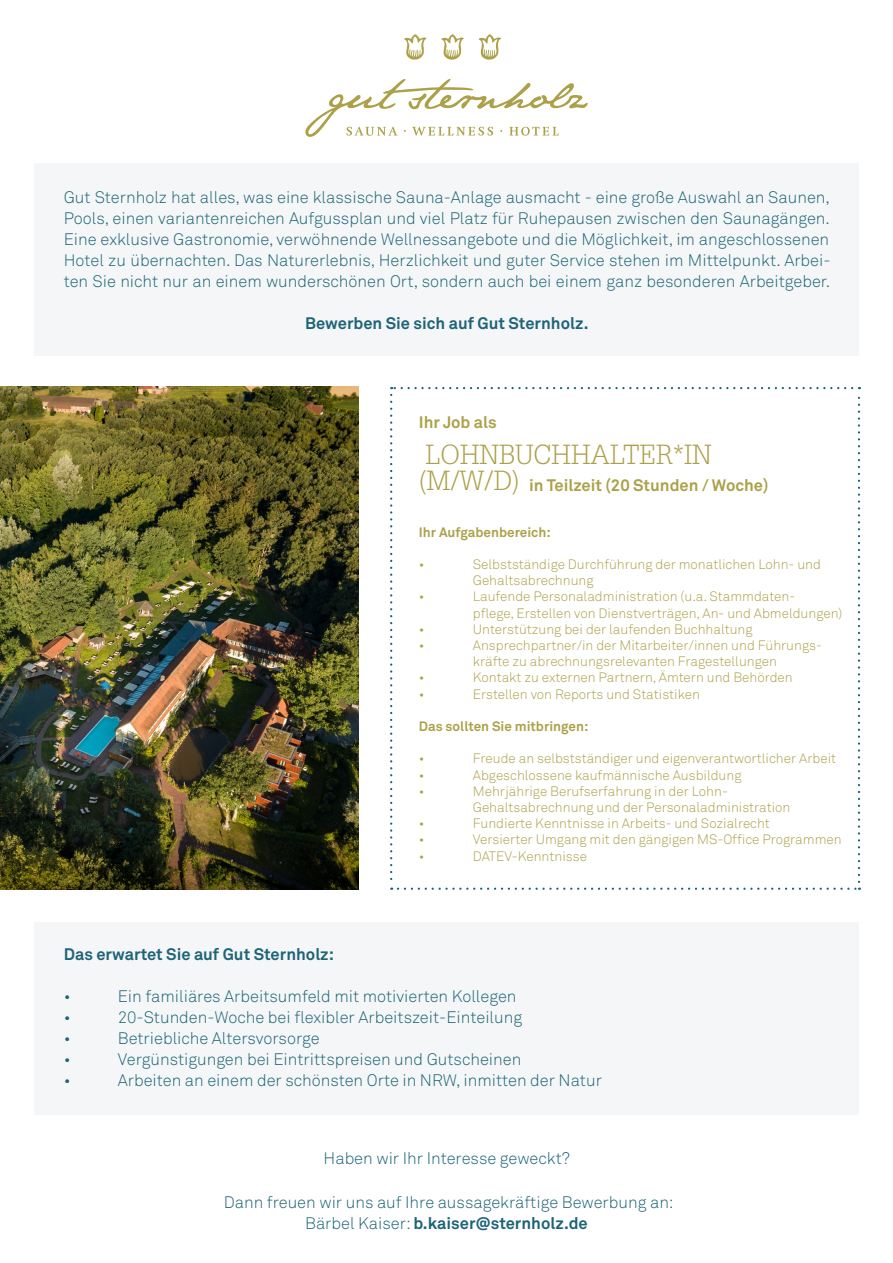
<style>
.page{position:relative;width:893px;height:1263px;background:#fff}
.page>*{position:absolute;margin:0;border:0;box-sizing:border-box;transform-origin:0 0}
.t1{font:300 27px/25.5px "Glypha";color:#aca149}
.t2{font:300 16.5px/21px "Akkurat";color:#1d6477;text-align:justify}
.t3{font:700 16.5px "Akkurat";color:#1d6477}
.t4{font:700 16.5px "Akkurat";color:#aca149}
.t5{font:300 13.5px/16.2px "Akkurat";color:#aca149}
.t6{font:700 13.5px "Akkurat";color:#aca149}
.s1{font-weight:700}
</style>
<div class="page">
<svg style="left:390px;top:387px;width:470px;height:503px"></svg>
<div style="left:34px;top:163px;width:825px;height:193px;background:#f4f6f7"></div>
<svg style="left:404px;top:34px;width:22px;height:26px"></svg>
<svg style="left:442px;top:34px;width:22px;height:26px"></svg>
<svg style="left:479px;top:34px;width:22px;height:26px"></svg>
<svg style="left:305px;top:78px;width:283px;height:59px"></svg>
<img style="left:0;top:387px;width:358px;height:503px">
<div style="left:34px;top:922px;width:825px;height:193px;background:#f4f6f7"></div>
<p class="t2" style="left:64px;top:187px;width:768px">Gut Sternholz hat alles, was eine klassische Sauna-Anlage ausmacht - eine große Auswahl an Saunen, Pools, einen variantenreichen Aufgussplan und viel Platz für Ruhepausen zwischen den Saunagängen.<br>Eine exklusive Gastronomie, verwöhnende Wellnessangebote und die Möglichkeit, im angeschlossenen Hotel zu übernachten. Das Naturerlebnis, Herzlichkeit und guter Service stehen im Mittelpunkt. Arbei&shy;ten Sie nicht nur an einem wunderschönen Ort, sondern auch bei einem ganz besonderen Arbeitgeber.</p>
<p class="t3" style="left:305px;top:313px;width:285px">Bewerben Sie sich auf Gut Sternholz.</p>
<p class="t4" style="left:419px;top:412px;width:79px">Ihr Job als</p>
<h1 class="t1" style="left:419px;top:442px;width:294px">LOHNBUCHHALTER*IN (M/W/D)</h1>
<p class="t4" style="left:529px;top:474px;width:241px">in Teilzeit (20 Stunden / Woche)</p>
<p class="t6" style="left:419px;top:523px;width:133px">Ihr Aufgabenbereich:</p>
<p class="t5" style="left:419px;top:556px;width:7px">•</p>
<p class="t5" style="left:473px;top:556px;width:350px">Selbstständige Durchführung der monatlichen Lohn- und<br>Gehaltsabrechnung</p>
<p class="t5" style="left:419px;top:589px;width:7px">•</p>
<p class="t5" style="left:473px;top:589px;width:371px">Laufende Personaladministration (u.a. Stammdaten-<br>pflege, Erstellen von Dienstverträgen, An- und Abmeldungen)</p>
<p class="t5" style="left:419px;top:621px;width:7px">•</p>
<p class="t5" style="left:473px;top:621px;width:281px">Unterstützung bei der laufenden Buchhaltung</p>
<p class="t5" style="left:419px;top:637px;width:7px">•</p>
<p class="t5" style="left:473px;top:637px;width:351px">Ansprechpartner/in der Mitarbeiter/innen und Führungs&shy;kräfte zu abrechnungsrelevanten Fragestellungen</p>
<p class="t5" style="left:419px;top:670px;width:7px">•</p>
<p class="t5" style="left:473px;top:670px;width:321px">Kontakt zu externen Partnern, Ämtern und Behörden</p>
<p class="t5" style="left:419px;top:686px;width:7px">•</p>
<p class="t5" style="left:473px;top:686px;width:229px">Erstellen von Reports und Statistiken</p>
<p class="t6" style="left:419px;top:718px;width:171px">Das sollten Sie mitbringen:</p>
<p class="t5" style="left:419px;top:751px;width:7px">•</p>
<p class="t5" style="left:473px;top:751px;width:365px">Freude an selbstständiger und eigenverantwortlicher Arbeit</p>
<p class="t5" style="left:419px;top:767px;width:7px">•</p>
<p class="t5" style="left:473px;top:767px;width:270px">Abgeschlossene kaufmännische Ausbildung</p>
<p class="t5" style="left:419px;top:783px;width:7px">•</p>
<p class="t5" style="left:473px;top:783px;width:319px">Mehrjährige Berufserfahrung in der Lohn-<br>Gehaltsabrechnung und der Personaladministration</p>
<p class="t5" style="left:419px;top:816px;width:7px">•</p>
<p class="t5" style="left:473px;top:816px;width:299px">Fundierte Kenntnisse in Arbeits- und Sozialrecht</p>
<p class="t5" style="left:419px;top:832px;width:7px">•</p>
<p class="t5" style="left:473px;top:832px;width:370px">Versierter Umgang mit den gängigen MS-Office Programmen</p>
<p class="t5" style="left:419px;top:848px;width:7px">•</p>
<p class="t5" style="left:473px;top:848px;width:116px">DATEV-Kenntnisse</p>
<p class="t3" style="left:64px;top:944px;width:272px">Das erwartet Sie auf Gut Sternholz:</p>
<p class="t2" style="left:64px;top:986px;width:9px">•</p>
<p class="t2" style="left:118px;top:986px;width:400px">Ein familiäres Arbeitsumfeld mit motivierten Kollegen</p>
<p class="t2" style="left:64px;top:1007px;width:9px">•</p>
<p class="t2" style="left:118px;top:1007px;width:406px">20-Stunden-Woche bei flexibler Arbeitszeit-Einteilung</p>
<p class="t2" style="left:64px;top:1028px;width:9px">•</p>
<p class="t2" style="left:118px;top:1028px;width:203px">Betriebliche Altersvorsorge</p>
<p class="t2" style="left:64px;top:1049px;width:9px">•</p>
<p class="t2" style="left:118px;top:1049px;width:405px">Vergünstigungen bei Eintrittspreisen und Gutscheinen</p>
<p class="t2" style="left:64px;top:1070px;width:9px">•</p>
<p class="t2" style="left:118px;top:1070px;width:486px">Arbeiten an einem der schönsten Orte in NRW, inmitten der Natur</p>
<p class="t2" style="left:324px;top:1148px;width:248px">Haben wir Ihr Interesse geweckt?</p>
<p class="t2" style="left:224px;top:1192px;width:451px;text-align:center">Dann freuen wir uns auf Ihre aussagekräftige Bewerbung an:<br>Bärbel Kaiser: <span class="s1">b.kaiser@sternholz.de</span></p>
</div>
